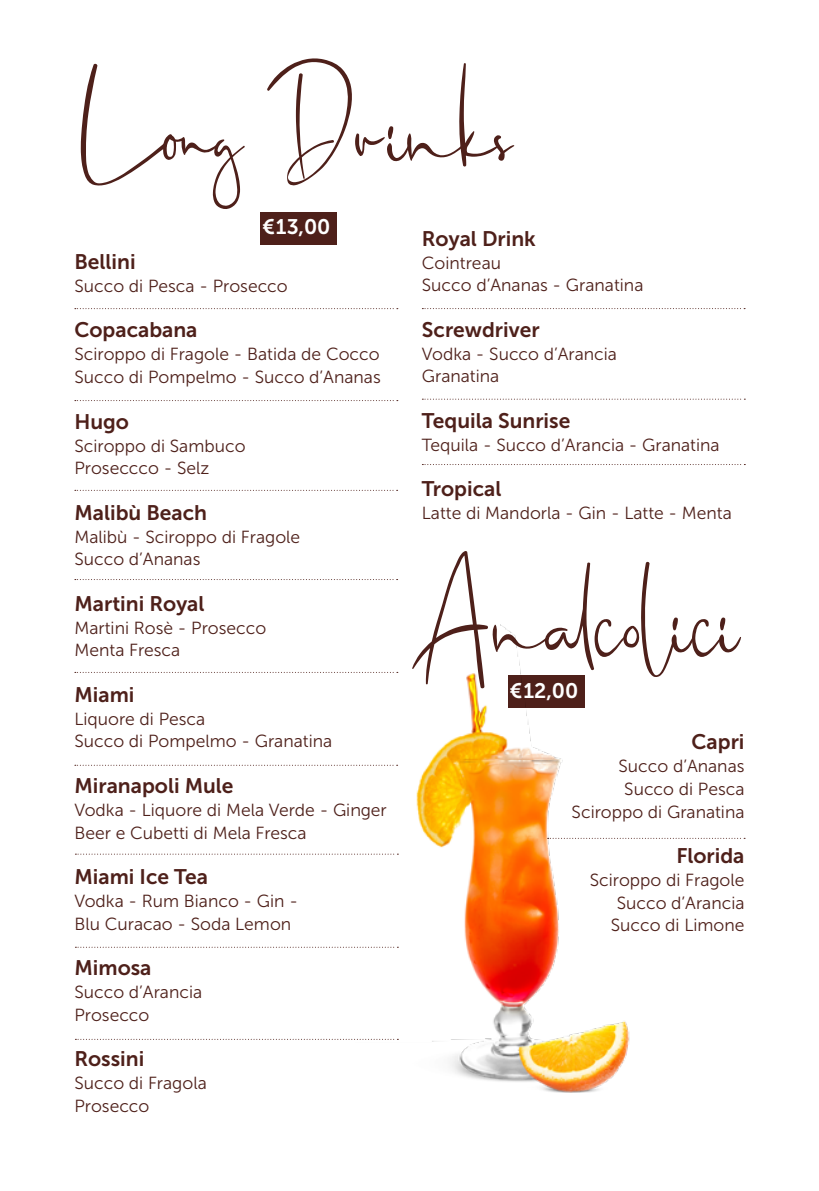
<style>
.page{position:relative;width:819px;height:1191px;background:#fff}
.page>*{position:absolute;margin:0;border:0;box-sizing:border-box;transform-origin:0 0}
.t1{font:201.6px "Jaceline";color:#4e201a}
.t2{font:21px "Museo Sans 700";color:#4e201a}
.t3{font:21px "Museo Sans 700";color:#fff}
.t4{font:17.5px/22.8px "Museo Sans 300";color:#4e201a}
</style>
<div class="page">
<div style="left:260px;top:212px;width:77px;height:32px;background:#4e201a"></div>
<img style="left:356px;top:625px;width:290px;height:468px">
<svg style="left:75px;top:308px;width:323px;height:1px"></svg>
<svg style="left:75px;top:400px;width:323px;height:1px"></svg>
<svg style="left:75px;top:490px;width:322px;height:1px"></svg>
<svg style="left:75px;top:579px;width:322px;height:1px"></svg>
<svg style="left:75px;top:672px;width:323px;height:1px"></svg>
<svg style="left:75px;top:765px;width:322px;height:1px"></svg>
<svg style="left:75px;top:853px;width:323px;height:1px"></svg>
<svg style="left:75px;top:946px;width:323px;height:1px"></svg>
<svg style="left:75px;top:1039px;width:323px;height:1px"></svg>
<svg style="left:422px;top:464px;width:323px;height:1px"></svg>
<svg style="left:422px;top:399px;width:323px;height:1px"></svg>
<svg style="left:422px;top:308px;width:323px;height:1px"></svg>
<svg style="left:547px;top:838px;width:198px;height:1px"></svg>
<h1 class="t1" style="left:83px;top:41px;width:431px">Long Drinks</h1>
<p class="t3" style="left:262px;top:215px;width:70px">€13,00</p>
<p class="t2" style="left:74px;top:250px;width:63px">Bellini</p>
<p class="t4" style="left:74px;top:275px;width:215px">Succo di Pesca - Prosecco</p>
<p class="t2" style="left:74px;top:318px;width:124px">Copacabana</p>
<p class="t4" style="left:74px;top:343px;width:308px">Sciroppo di Fragole - Batida de Cocco<br>Succo di Pompelmo - Succo d’Ananas</p>
<p class="t2" style="left:74px;top:410px;width:56px">Hugo</p>
<p class="t4" style="left:74px;top:434px;width:173px">Sciroppo di Sambuco<br>Proseccco - Selz</p>
<p class="t2" style="left:74px;top:501px;width:134px">Malibù Beach</p>
<p class="t4" style="left:74px;top:525px;width:227px">Malibù - Sciroppo di Fragole<br>Succo d’Ananas</p>
<p class="t2" style="left:74px;top:592px;width:131px">Martini Royal</p>
<p class="t4" style="left:74px;top:616px;width:193px">Martini Rosè - Prosecco<br>Menta Fresca</p>
<p class="t2" style="left:74px;top:683px;width:62px">Miami</p>
<p class="t4" style="left:74px;top:707px;width:259px">Liquore di Pesca<br>Succo di Pompelmo - Granatina</p>
<p class="t2" style="left:74px;top:774px;width:161px">Miranapoli Mule</p>
<p class="t4" style="left:74px;top:798px;width:314px">Vodka - Liquore di Mela Verde - Ginger<br>Beer e Cubetti di Mela Fresca</p>
<p class="t2" style="left:74px;top:865px;width:135px">Miami Ice Tea</p>
<p class="t4" style="left:74px;top:889px;width:225px">Vodka - Rum Bianco - Gin -<br>Blu Curacao - Soda Lemon</p>
<p class="t2" style="left:74px;top:956px;width:79px">Mimosa</p>
<p class="t4" style="left:74px;top:980px;width:129px">Succo d’Arancia<br>Prosecco</p>
<p class="t2" style="left:74px;top:1047px;width:71px">Rossini</p>
<p class="t4" style="left:74px;top:1071px;width:134px">Succo di Fragola<br>Prosecco</p>
<p class="t2" style="left:422px;top:227px;width:115px">Royal Drink</p>
<p class="t4" style="left:422px;top:251px;width:223px">Cointreau<br>Succo d’Ananas - Granatina</p>
<p class="t2" style="left:422px;top:318px;width:119px">Screwdriver</p>
<p class="t4" style="left:422px;top:342px;width:197px">Vodka - Succo d’Arancia<br>Granatina</p>
<p class="t2" style="left:422px;top:409px;width:150px">Tequila Sunrise</p>
<p class="t4" style="left:422px;top:433px;width:299px">Tequila - Succo d’Arancia - Granatina</p>
<p class="t2" style="left:422px;top:477px;width:81px">Tropical</p>
<p class="t4" style="left:422px;top:501px;width:311px">Latte di Mandorla - Gin - Latte - Menta</p>
<h1 class="t1" style="left:429px;top:532px;width:311px">Analcolici</h1>
<p class="t3" style="left:510px;top:679px;width:70px">€12,00</p>
<p class="t2" style="left:691px;top:730px;width:54px">Capri</p>
<p class="t4" style="left:571px;top:755px;width:174px;text-align:right">Succo d’Ananas<br>Succo di Pesca<br>Sciroppo di Granatina</p>
<p class="t2" style="left:676px;top:844px;width:70px">Florida</p>
<p class="t4" style="left:589px;top:868px;width:156px;text-align:right">Sciroppo di Fragole<br>Succo d’Arancia<br>Succo di Limone</p>
</div>
